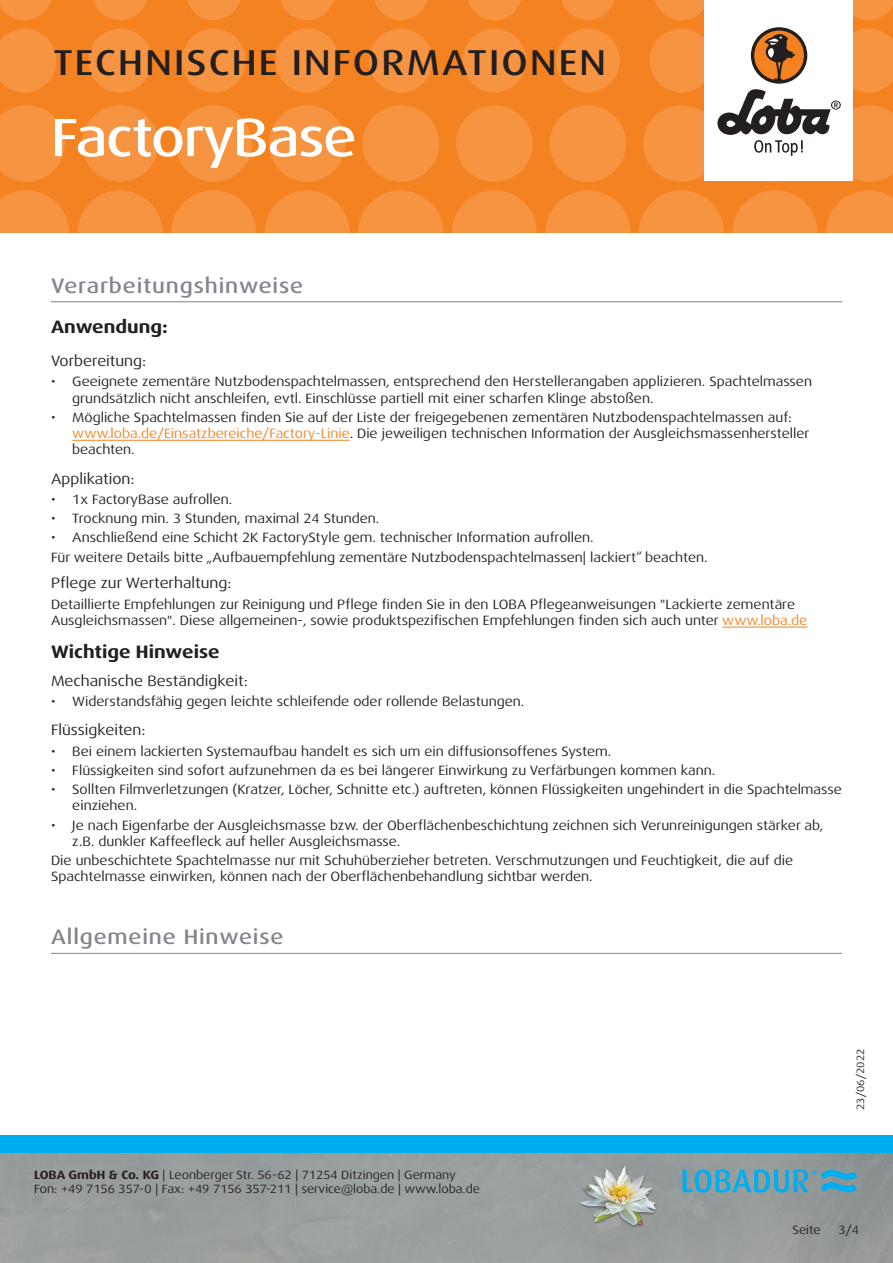
<style>
.page{position:relative;width:893px;height:1263px;background:#fff}
.page>*{position:absolute;margin:0;border:0;box-sizing:border-box;transform-origin:0 0}
.t1{font:500 expanded 54px "Dax Pro";letter-spacing:-.025em;color:#fff}
.t2{font:500 expanded 36px "Dax Pro";letter-spacing:.06em;color:#231f20}
.Titel_grau{font:500 expanded 21px "Dax Pro";letter-spacing:.04em;color:#82858b}
.t3{font:700 expanded 18px "Dax Pro";color:#231f20}
.t4{font:expanded 15px "Dax Pro";color:#231f20}
.Text{font:expanded 13.5px/16.2px "Dax Pro";color:#231f20}
.t5{font:expanded 12px/14.4px "Dax Pro";color:#231f20}
.t6{font:expanded 10.5px "Dax Pro";color:#231f20}
.s1{color:#f58220}
.s2{font-weight:700}
</style>
<div class="page">
<div style="left:0;top:0;width:893px;height:233px;background:#f58220"></div>
<svg style="left:0;top:190px;width:69px;height:43px"></svg>
<svg style="left:78px;top:190px;width:85px;height:85px;fill:#f69441"></svg>
<svg style="left:171px;top:190px;width:85px;height:85px;fill:#f69441"></svg>
<svg style="left:265px;top:190px;width:85px;height:85px;fill:#f69441"></svg>
<svg style="left:358px;top:190px;width:85px;height:85px;fill:#f69441"></svg>
<svg style="left:545px;top:190px;width:85px;height:85px;fill:#f69441"></svg>
<svg style="left:452px;top:190px;width:85px;height:85px;fill:#f69441"></svg>
<svg style="left:732px;top:190px;width:85px;height:85px;fill:#f69441"></svg>
<svg style="left:639px;top:190px;width:85px;height:85px;fill:#f69441"></svg>
<svg style="left:826px;top:190px;width:67px;height:43px"></svg>
<svg style="left:0;top:105px;width:65px;height:77px"></svg>
<svg style="left:82px;top:105px;width:76px;height:77px"></svg>
<svg style="left:175px;top:105px;width:77px;height:77px"></svg>
<svg style="left:269px;top:105px;width:76px;height:77px"></svg>
<svg style="left:456px;top:105px;width:77px;height:77px"></svg>
<svg style="left:362px;top:105px;width:77px;height:77px"></svg>
<svg style="left:550px;top:105px;width:76px;height:77px"></svg>
<svg style="left:0;top:29px;width:56px;height:63px"></svg>
<svg style="left:182px;top:29px;width:64px;height:63px"></svg>
<svg style="left:88px;top:29px;width:64px;height:63px"></svg>
<svg style="left:275px;top:29px;width:64px;height:63px"></svg>
<svg style="left:462px;top:29px;width:64px;height:63px"></svg>
<svg style="left:369px;top:29px;width:64px;height:63px"></svg>
<svg style="left:556px;top:29px;width:64px;height:63px"></svg>
<svg style="left:0;top:0;width:51px;height:20px"></svg>
<svg style="left:187px;top:0;width:53px;height:20px"></svg>
<svg style="left:468px;top:0;width:53px;height:20px"></svg>
<svg style="left:655px;top:0;width:49px;height:20px"></svg>
<svg style="left:93px;top:0;width:54px;height:20px"></svg>
<svg style="left:374px;top:0;width:54px;height:20px"></svg>
<svg style="left:281px;top:0;width:53px;height:20px"></svg>
<svg style="left:561px;top:0;width:54px;height:20px"></svg>
<svg style="left:853px;top:0;width:40px;height:20px"></svg>
<img style="left:0;top:1152px;width:893px;height:111px">
<div style="left:0;top:1135px;width:893px;height:17px;background:#00aeef"></div>
<div style="left:704px;top:0;width:149px;height:181px;background:#fff"></div>
<svg style="left:643px;top:29px;width:250px;height:153px"></svg>
<img style="left:578px;top:1161px;width:82px;height:81px">
<svg style="left:682px;top:1169px;width:175px;height:24px;background:#56a2bc"></svg>
<hr style="left:51px;top:953px;width:791px;height:1px;background:#82858b">
<hr style="left:51px;top:301px;width:791px;height:1px;background:#82858b">
<hr style="left:72px;top:440px;width:278px;height:1px;background:#f58220">
<hr style="left:722px;top:627px;width:85px;height:1px;background:#f58220">
<h2 class="t2" style="left:53px;top:40px;width:554px">TECHNISCHE INFORMATIONEN</h2>
<p class="t1" style="left:51px;top:103px;width:307px">FactoryBase</p>
<p class="Titel_grau" style="left:51px;top:272px;width:254px">Verarbeitungshinweise</p>
<p class="t3" style="left:51px;top:315px;width:118px">Anwendung:</p>
<p class="t4" style="left:51px;top:351px;width:97px">Vorbereitung:</p>
<p class="Text" style="left:72px;top:374px;width:741px;text-indent:-21px">• Geeignete zementäre Nutzbodenspachtelmassen, entsprechend den Herstellerangaben applizieren. Spachtelmassen grundsätzlich nicht anschleifen, evtl. Einschlüsse partiell mit einer scharfen Klinge abstoßen.</p>
<p class="Text" style="left:72px;top:409px;width:739px;text-indent:-21px">• Mögliche Spachtelmassen finden Sie auf der Liste der freigegebenen zementären Nutzbodenspachtelmassen auf: <span class="s1">www.loba.de/Einsatzbereiche/Factory-Linie</span>. Die jeweiligen technischen Information der Ausgleichsmassenhersteller beachten.</p>
<p class="t4" style="left:51px;top:469px;width:85px">Applikation:</p>
<p class="Text" style="left:51px;top:491px;width:183px">• 1x FactoryBase aufrollen.</p>
<p class="Text" style="left:51px;top:511px;width:330px">• Trocknung min. 3 Stunden, maximal 24 Stunden.</p>
<p class="Text" style="left:51px;top:530px;width:544px">• Anschließend eine Schicht 2K FactoryStyle gem. technischer Information aufrollen.</p>
<p class="Text" style="left:51px;top:549px;width:658px">Für weitere Details bitte „Aufbauempfehlung zementäre Nutzbodenspachtelmassen| lackiert“ beachten.</p>
<p class="t4" style="left:51px;top:573px;width:182px">Pflege zur Werterhaltung:</p>
<p class="Text" style="left:51px;top:596px;width:758px">Detaillierte Empfehlungen zur Reinigung und Pflege finden Sie in den LOBA Pflegeanweisungen "Lackierte zementäre<br>Ausgleichsmassen". Diese allgemeinen-, sowie produktspezifischen Empfehlungen finden sich auch unter <span class="s1">www.loba.de</span></p>
<p class="t3" style="left:51px;top:640px;width:170px">Wichtige Hinweise</p>
<p class="t4" style="left:51px;top:671px;width:199px">Mechanische Beständigkeit:</p>
<p class="Text" style="left:51px;top:693px;width:475px">• Widerstandsfähig gegen leichte schleifende oder rollende Belastungen.</p>
<p class="t4" style="left:51px;top:721px;width:96px">Flüssigkeiten:</p>
<p class="Text" style="left:51px;top:743px;width:562px">• Bei einem lackierten Systemaufbau handelt es sich um ein diffusionsoffenes System.</p>
<p class="Text" style="left:51px;top:762px;width:666px">• Flüssigkeiten sind sofort aufzunehmen da es bei längerer Einwirkung zu Verfärbungen kommen kann.</p>
<p class="Text" style="left:72px;top:782px;width:771px;text-indent:-21px">• Sollten Filmverletzungen (Kratzer, Löcher, Schnitte etc.) auftreten, können Flüssigkeiten ungehindert in die Spachtelmasse einziehen.</p>
<p class="Text" style="left:72px;top:817px;width:752px;text-indent:-21px">• Je nach Eigenfarbe der Ausgleichsmasse bzw. der Oberflächenbeschichtung zeichnen sich Verunreinigungen stärker ab, z.B. dunkler Kaffeefleck auf heller Ausgleichsmasse.</p>
<p class="Text" style="left:51px;top:852px;width:744px">Die unbeschichtete Spachtelmasse nur mit Schuhüberzieher betreten. Verschmutzungen und Feuchtigkeit, die auf die<br>Spachtelmasse einwirken, können nach der Oberflächenbehandlung sichtbar werden.</p>
<p class="Titel_grau" style="left:51px;top:924px;width:234px">Allgemeine Hinweise</p>
<p class="t5" style="left:34px;top:1167px;width:447px"><span class="s2">LOBA GmbH &amp; Co. KG</span> | Leonberger Str. 56-62 | 71254 Ditzingen | Germany<br>Fon: +49 7156 357-0 | Fax: +49 7156 357-211 | service@loba.de | www.loba.de</p>
<p class="t6" style="left:854px;top:1110px;width:63px;rotate:-90deg">23/06/2022</p>
<p class="t5" style="left:792px;top:1223px;width:30px">Seite</p>
<p class="t5" style="left:838px;top:1223px;width:22px">3/4</p>
</div>
